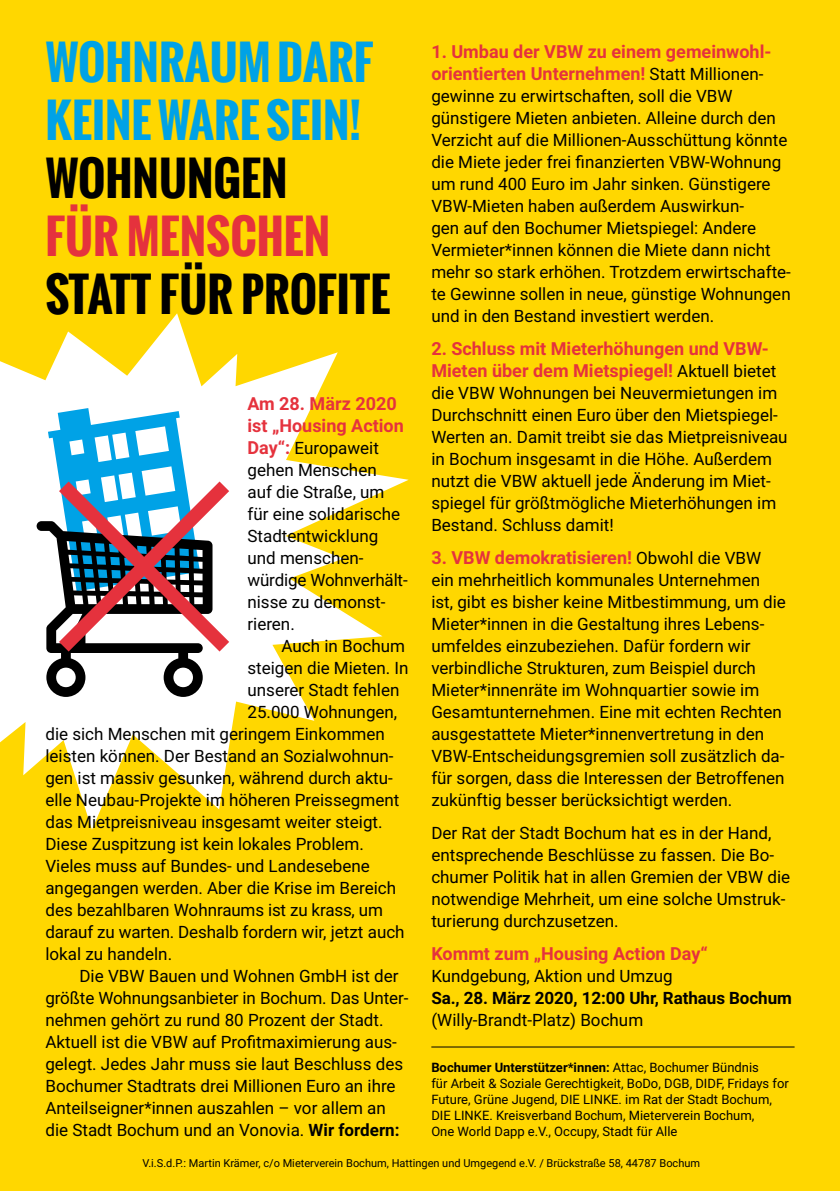
<style>
.page{position:relative;width:840px;height:1191px;background:#fff}
.page>*{position:absolute;margin:0;border:0;box-sizing:border-box;transform-origin:0 0}
.t1{font:700 46px/58px "Oswald";color:#00a2e6}
.t2{font:700 46px "Oswald";color:#000}
.t3{font:700 46px "Oswald";color:#e5323d}
.t4{font:700 18px/22px "Roboto";color:#e5323d}
.t5{font:17px/22px "Roboto";color:#000}
.t6{font:700 17px "Roboto";letter-spacing:-.005em;color:#000}
.t7{font:13px/16px "Roboto";color:#000}
.t8{font:11px "Roboto";color:#000}
.s1{font-weight:400;font-size:17px;color:#000}
.s2{font-weight:700}
.s3{font-weight:700;font-size:18px;color:#e5323d}
</style>
<div class="page">
<div style="left:0;top:0;width:839px;height:1191px;background:#ffd700"></div>
<svg style="left:0;top:313px;width:408px;height:516px"></svg>
<svg style="left:37px;top:408px;width:192px;height:289px;background:#9aa6b4"></svg>
<hr style="left:431px;top:1046px;width:363px;height:1px;background:#000">
<h1 class="t1" style="left:45px;top:33px;width:329px">WOHNRAUM DARF<br>KEINE WARE SEIN!</h1>
<h1 class="t2" style="left:45px;top:144px;width:60px">WOHNUN</h1>
<h1 class="t2" style="left:213px;top:144px;width:50px">GEN</h1>
<h1 class="t3" style="left:45px;top:202px;width:108px">FÜR MENS</h1>
<h1 class="t3" style="left:230px;top:202px;width:51px">CHEN</h1>
<h1 class="t2" style="left:45px;top:260px;width:240px">STATT FÜR PROFI</h1>
<h1 class="t2" style="left:350px;top:260px;width:39px">TE</h1>
<p class="t4" style="left:431px;top:39px;width:341px">1. Umbau der VBW zu einem gemeinwohl&shy;orientierten Unternehmen! <span class="s1">Statt Millionen-</span></p>
<p class="t5" style="left:431px;top:84px;width:361px">gewinne zu erwirtschaften, soll die VBW günstigere Mieten anbieten. Alleine durch den Verzicht auf die Millionen-Ausschüttung könnte die Miete jeder frei finanzierten VBW-Wohnung um rund 400 Euro im Jahr sinken. Günstigere VBW-Mieten haben außerdem Auswirkun-<br>gen auf den Bochumer Mietspiegel: Andere Vermieter*innen können die Miete dann nicht mehr so stark erhöhen. Trotzdem erwirtschafte&shy;te Gewinne sollen in neue, günstige Wohnungen und in den Bestand investiert werden.</p>
<p class="t4" style="left:431px;top:336px;width:346px">2. Schluss mit Mieterhöhungen und VBW-<br>Mieten über dem Mietspiegel! <span class="s1">Aktuell bietet</span></p>
<p class="t5" style="left:431px;top:381px;width:357px">die VBW Wohnungen bei Neuvermietungen im Durchschnitt einen Euro über den Mietspiegel-Werten an. Damit treibt sie das Mietpreisniveau in Bochum insgesamt in die Höhe. Außerdem nutzt die VBW aktuell jede Änderung im Miet&shy;spiegel für größtmögliche Mieterhöhungen im Bestand. Schluss damit!</p>
<p class="t4" style="left:431px;top:545px;width:331px">3. VBW demokratisieren! <span class="s1">Obwohl die VBW</span></p>
<p class="t5" style="left:431px;top:568px;width:356px">ein mehrheitlich kommunales Unternehmen ist, gibt es bisher keine Mitbestimmung, um die Mieter*innen in die Gestaltung ihres Lebens&shy;umfeldes einzubeziehen. Dafür fordern wir verbindliche Strukturen, zum Beispiel durch Mieter*innenräte im Wohnquartier sowie im Gesamtunternehmen. Eine mit echten Rechten ausgestattete Mieter*innenvertretung in den VBW-Entscheidungsgremien soll zusätzlich da&shy;für sorgen, dass die Interessen der Betroffenen zukünftig besser berücksichtigt werden.</p>
<p class="t5" style="left:431px;top:821px;width:360px">Der Rat der Stadt Bochum hat es in der Hand, entsprechende Beschlüsse zu fassen. Die Bo&shy;chumer Politik hat in allen Gremien der VBW die notwendige Mehrheit, um eine solche Umstruk&shy;turierung durchzusetzen.</p>
<p class="t4" style="left:431px;top:941px;width:278px">Kommt zum „Housing Action Day“</p>
<p class="t5" style="left:431px;top:964px;width:243px">Kundgebung, Aktion und Umzug</p>
<p class="t6" style="left:431px;top:986px;width:362px">Sa., 28. März 2020, 12:00 Uhr, Rathaus Bochum</p>
<p class="t5" style="left:431px;top:1008px;width:213px">(Willy-Brandt-Platz) Bochum</p>
<p class="t7" style="left:431px;top:1058px;width:359px"><span class="s2">Bochumer Unterstützer*innen:</span> Attac, Bochumer Bündnis<br>für Arbeit &amp; Soziale Gerechtigkeit, BoDo, DGB, DIDF, Fridays for Future, Grüne Jugend, DIE LINKE. im Rat der Stadt Bochum, DIE LINKE. Kreisverband Bochum, Mieterverein Bochum,<br>One World Dapp e.V., Occupy, Stadt für Alle</p>
<p class="t4" style="left:247px;top:391px;width:158px">Am 28. März 2020 ist „Housing Action</p>
<p class="t5" style="left:247px;top:436px;width:162px"><span class="s3">Day“:</span> Europaweit gehen Menschen<br>auf die Straße, um für eine solidarische<br>Stadtentwicklung und menschen&shy;würdige Wohnverhält&shy;nisse zu demonst&shy;rieren.</p>
<p class="t5" style="left:247px;top:634px;width:163px;text-indent:34px">Auch in Bochum steigen die Mieten. In unserer Stadt fehlen<br>25.000 Wohnungen,</p>
<p class="t5" style="left:45px;top:722px;width:360px">die sich Menschen mit geringem Einkommen leisten können. Der Bestand an Sozialwohnun&shy;gen ist massiv gesunken, während durch aktu&shy;elle Neubau-Projekte im höheren Preissegment das Mietpreisniveau insgesamt weiter steigt.<br>Diese Zuspitzung ist kein lokales Problem.<br>Vieles muss auf Bundes- und Landesebene angegangen werden. Aber die Krise im Bereich des bezahlbaren Wohnraums ist zu krass, um darauf zu warten. Deshalb fordern wir, jetzt auch lokal zu handeln.</p>
<p class="t5" style="left:45px;top:964px;width:364px;text-indent:34px">Die VBW Bauen und Wohnen GmbH ist der größte Wohnungsanbieter in Bochum. Das Unter&shy;nehmen gehört zu rund 80 Prozent der Stadt.<br>Aktuell ist die VBW auf Profitmaximierung aus&shy;gelegt. Jedes Jahr muss sie laut Beschluss des Bochumer Stadtrats drei Millionen Euro an ihre Anteilseigner*innen auszahlen – vor allem an die Stadt Bochum und an Vonovia. <span class="s2">Wir fordern:</span></p>
<p class="t8" style="left:142px;top:1155px;width:558px">V.i.S.d.P.: Martin Krämer, c/o Mieterverein Bochum, Hattingen und Umgegend e.V. / Brückstraße 58, 44787 Bochum</p>
</div>
